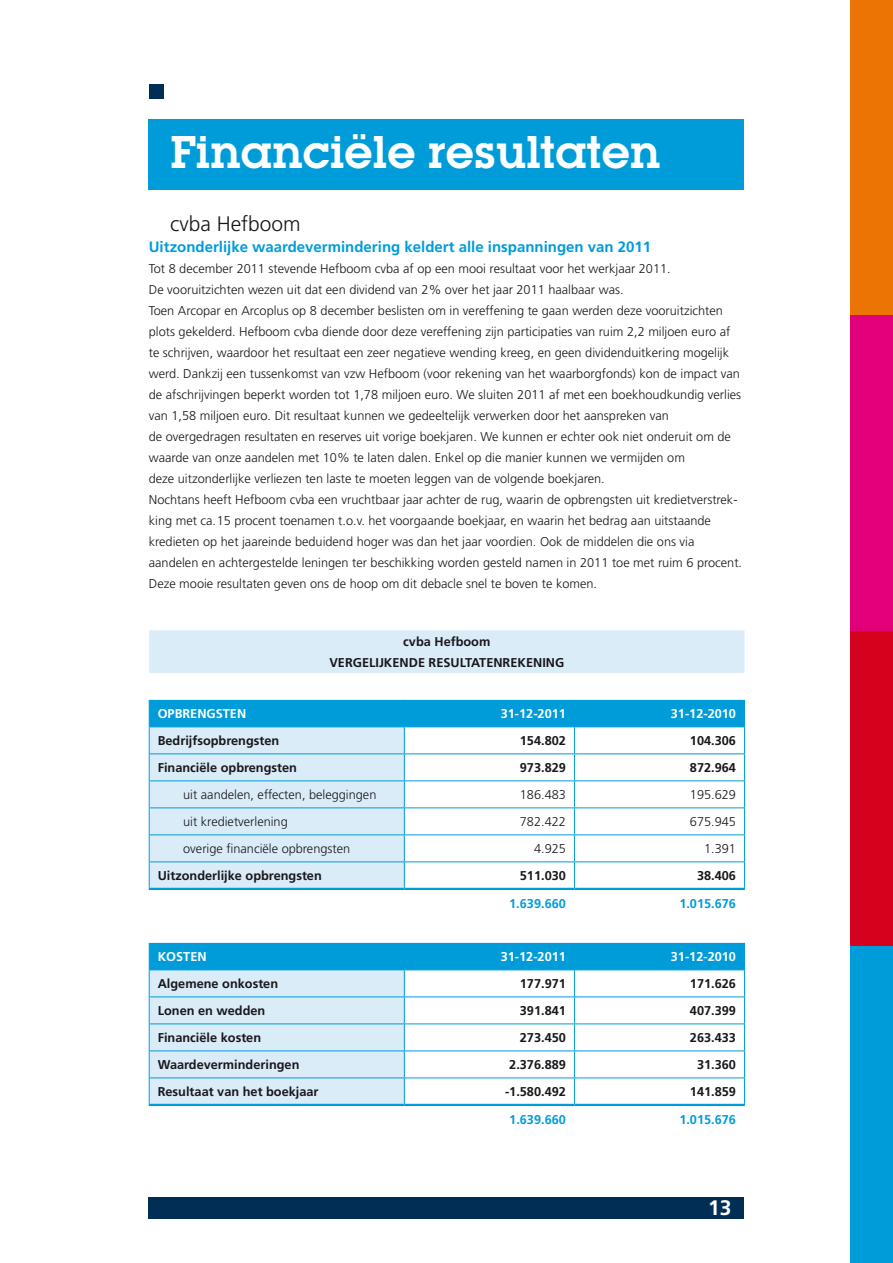
<style>
.page{position:relative;width:893px;height:1263px;background:#fff}
.page>*{position:absolute;margin:0;border:0;box-sizing:border-box;transform-origin:0 0}
.t1{font:600 45px "Lubalin Graph IT Cby BT";letter-spacing:-.01em;color:#fff}
.t2{font:300 21px "Frutiger";color:#1a171c}
.t3{font:700 21px "Frutiger";color:#fff}
.t4{font:700 15px "Frutiger";color:#009cda}
.t5{font:300 12.75px/21px "Frutiger";color:#1a171c}
.t6{font:700 12.75px/21px "Frutiger";color:#1a171c;text-align:center}
.t7{font:700 12.75px "Frutiger";color:#fff}
.t8{font:700 12.75px "Frutiger";color:#009cda}
</style>
<div class="page">
<div style="left:850px;top:0;width:43px;height:315px;background:#ec7405"></div>
<div style="left:850px;top:945px;width:43px;height:318px;background:#009cda"></div>
<div style="left:850px;top:630px;width:43px;height:315px;background:#d4021d"></div>
<div style="left:850px;top:315px;width:43px;height:315px;background:#e2007a"></div>
<div style="left:149px;top:119px;width:595px;height:70px;background:#009cda"></div>
<div style="left:149px;top:84px;width:15px;height:15px;background:#002e54"></div>
<svg style="left:149px;top:630px;width:595px;height:474px;fill:#d9ecf8"></svg>
<svg style="left:149px;top:700px;width:595px;height:269px"></svg>
<hr style="left:149px;top:726px;width:255px;height:1px;background:#009cda">
<hr style="left:404px;top:726px;width:170px;height:1px;background:#009cda">
<hr style="left:574px;top:726px;width:171px;height:1px;background:#009cda">
<hr style="left:149px;top:753px;width:255px;height:1px;background:#009cda">
<hr style="left:404px;top:753px;width:170px;height:1px;background:#009cda">
<hr style="left:574px;top:753px;width:171px;height:1px;background:#009cda">
<hr style="left:149px;top:780px;width:255px;height:1px;background:#009cda">
<hr style="left:404px;top:780px;width:170px;height:1px;background:#009cda">
<hr style="left:574px;top:780px;width:171px;height:1px;background:#009cda">
<hr style="left:149px;top:807px;width:255px;height:1px;background:#009cda">
<hr style="left:404px;top:807px;width:170px;height:1px;background:#009cda">
<hr style="left:574px;top:807px;width:171px;height:1px;background:#009cda">
<hr style="left:149px;top:834px;width:255px;height:1px;background:#009cda">
<hr style="left:404px;top:834px;width:170px;height:1px;background:#009cda">
<hr style="left:574px;top:834px;width:171px;height:1px;background:#009cda">
<hr style="left:149px;top:861px;width:255px;height:1px;background:#009cda">
<svg style="left:149px;top:700px;width:1px;height:188px"></svg>
<hr style="left:404px;top:861px;width:170px;height:1px;background:#009cda">
<svg style="left:404px;top:700px;width:1px;height:188px"></svg>
<hr style="left:574px;top:861px;width:171px;height:1px;background:#009cda">
<svg style="left:574px;top:700px;width:1px;height:188px"></svg>
<svg style="left:744px;top:700px;width:1px;height:188px"></svg>
<hr style="left:149px;top:969px;width:255px;height:1px;background:#009cda">
<hr style="left:404px;top:969px;width:170px;height:1px;background:#009cda">
<hr style="left:574px;top:969px;width:171px;height:1px;background:#009cda">
<hr style="left:149px;top:996px;width:255px;height:1px;background:#009cda">
<hr style="left:404px;top:996px;width:170px;height:1px;background:#009cda">
<hr style="left:574px;top:996px;width:171px;height:1px;background:#009cda">
<hr style="left:149px;top:1023px;width:255px;height:1px;background:#009cda">
<hr style="left:404px;top:1023px;width:170px;height:1px;background:#009cda">
<hr style="left:574px;top:1023px;width:171px;height:1px;background:#009cda">
<hr style="left:149px;top:1050px;width:255px;height:1px;background:#009cda">
<hr style="left:404px;top:1050px;width:170px;height:1px;background:#009cda">
<hr style="left:574px;top:1050px;width:171px;height:1px;background:#009cda">
<hr style="left:149px;top:1077px;width:255px;height:1px;background:#009cda">
<svg style="left:149px;top:943px;width:1px;height:161px"></svg>
<hr style="left:404px;top:1077px;width:170px;height:1px;background:#009cda">
<svg style="left:404px;top:943px;width:1px;height:161px"></svg>
<hr style="left:574px;top:1077px;width:171px;height:1px;background:#009cda">
<svg style="left:574px;top:943px;width:1px;height:161px"></svg>
<svg style="left:744px;top:943px;width:1px;height:161px"></svg>
<hr style="left:149px;top:888px;width:255px;height:2px;background:#009cda">
<hr style="left:404px;top:888px;width:170px;height:2px;background:#009cda">
<hr style="left:574px;top:888px;width:171px;height:2px;background:#009cda">
<hr style="left:149px;top:1104px;width:255px;height:2px;background:#009cda">
<hr style="left:404px;top:1104px;width:170px;height:2px;background:#009cda">
<hr style="left:574px;top:1104px;width:171px;height:2px;background:#009cda">
<div style="left:149px;top:1197px;width:595px;height:21px;background:#002e54"></div>
<h1 class="t1" style="left:170px;top:124px;width:492px">Financiële resultaten</h1>
<h2 class="t2" style="left:170px;top:212px;width:132px">cvba Hefboom</h2>
<p class="t4" style="left:149px;top:238px;width:504px">Uitzonderlijke waardevermindering keldert alle inspanningen van 2011</p>
<p class="t5" style="left:149px;top:258px;width:595px">Tot 8 december 2011 stevende Hefboom cvba af op een mooi resultaat voor het werkjaar 2011.<br>De vooruitzichten wezen uit dat een dividend van 2% over het jaar 2011 haalbaar was.<br>Toen Arcopar en Arcoplus op 8 december beslisten om in vereffening te gaan werden deze vooruitzichten plots gekelderd. Hefboom cvba diende door deze vereffening zijn participaties van ruim 2,2 miljoen euro af te schrijven, waardoor het resultaat een zeer negatieve wending kreeg, en geen dividenduitkering mogelijk werd. Dankzij een tussenkomst van vzw Hefboom (voor rekening van het waarborgfonds) kon de impact van de afschrijvingen beperkt worden tot 1,78 miljoen euro. We sluiten 2011 af met een boekhoudkundig verlies van 1,58 miljoen euro. Dit resultaat kunnen we gedeeltelijk verwerken door het aanspreken van<br>de overgedragen resultaten en reserves uit vorige boekjaren. We kunnen er echter ook niet onderuit om de waarde van onze aandelen met 10% te laten dalen. Enkel op die manier kunnen we vermijden om<br>deze uitzonderlijke verliezen ten laste te moeten leggen van de volgende boekjaren.<br>Nochtans heeft Hefboom cvba een vruchtbaar jaar achter de rug, waarin de opbrengsten uit kredietverstrek&shy;king met ca.15 procent toenamen t.o.v. het voorgaande boekjaar, en waarin het bedrag aan uitstaande kredieten op het jaareinde beduidend hoger was dan het jaar voordien. Ook de middelen die ons via aandelen en achtergestelde leningen ter beschikking worden gesteld namen in 2011 toe met ruim 6 procent.<br>Deze mooie resultaten geven ons de hoop om dit debacle snel te boven te komen.</p>
<p class="t6" style="left:329px;top:631px;width:236px">cvba Hefboom<br>VERGELIJKENDE RESULTATENREKENING</p>
<p class="t7" style="left:158px;top:706px;width:90px">OPBRENGSTEN</p>
<p class="t7" style="left:501px;top:706px;width:67px">31-12-2011</p>
<p class="t7" style="left:671px;top:706px;width:67px">31-12-2010</p>
<p class="t6" style="left:158px;top:730px;width:123px">Bedrijfsopbrengsten</p>
<p class="t6" style="left:520px;top:730px;width:48px">154.802</p>
<p class="t6" style="left:690px;top:730px;width:48px">104.306</p>
<p class="t6" style="left:158px;top:757px;width:141px">Financiële opbrengsten</p>
<p class="t6" style="left:520px;top:757px;width:48px">973.829</p>
<p class="t6" style="left:690px;top:757px;width:48px">872.964</p>
<p class="t5" style="left:183px;top:784px;width:195px">uit aandelen, effecten, beleggingen</p>
<p class="t5" style="left:520px;top:784px;width:48px">186.483</p>
<p class="t5" style="left:690px;top:784px;width:48px">195.629</p>
<p class="t5" style="left:183px;top:811px;width:106px">uit kredietverlening</p>
<p class="t5" style="left:520px;top:811px;width:48px">782.422</p>
<p class="t5" style="left:690px;top:811px;width:48px">675.945</p>
<p class="t5" style="left:183px;top:838px;width:168px">overige financiële opbrengsten</p>
<p class="t5" style="left:534px;top:838px;width:33px">4.925</p>
<p class="t5" style="left:704px;top:838px;width:33px">1.391</p>
<p class="t6" style="left:158px;top:865px;width:166px">Uitzonderlijke opbrengsten</p>
<p class="t6" style="left:520px;top:865px;width:48px">511.030</p>
<p class="t6" style="left:697px;top:865px;width:40px">38.406</p>
<p class="t8" style="left:509px;top:896px;width:58px">1.639.660</p>
<p class="t8" style="left:679px;top:896px;width:58px">1.015.676</p>
<p class="t7" style="left:158px;top:949px;width:50px">KOSTEN</p>
<p class="t7" style="left:501px;top:949px;width:67px">31-12-2011</p>
<p class="t7" style="left:671px;top:949px;width:67px">31-12-2010</p>
<p class="t6" style="left:158px;top:973px;width:122px">Algemene onkosten</p>
<p class="t6" style="left:520px;top:973px;width:48px">177.971</p>
<p class="t6" style="left:690px;top:973px;width:48px">171.626</p>
<p class="t6" style="left:158px;top:1000px;width:109px">Lonen en wedden</p>
<p class="t6" style="left:520px;top:1000px;width:48px">391.841</p>
<p class="t6" style="left:690px;top:1000px;width:48px">407.399</p>
<p class="t6" style="left:158px;top:1027px;width:105px">Financiële kosten</p>
<p class="t6" style="left:520px;top:1027px;width:48px">273.450</p>
<p class="t6" style="left:690px;top:1027px;width:48px">263.433</p>
<p class="t6" style="left:158px;top:1054px;width:143px">Waardeverminderingen</p>
<p class="t6" style="left:509px;top:1054px;width:58px">2.376.889</p>
<p class="t6" style="left:697px;top:1054px;width:40px">31.360</p>
<p class="t6" style="left:158px;top:1081px;width:162px">Resultaat van het boekjaar</p>
<p class="t6" style="left:505px;top:1081px;width:62px">-1.580.492</p>
<p class="t6" style="left:690px;top:1081px;width:48px">141.859</p>
<p class="t8" style="left:509px;top:1112px;width:58px">1.639.660</p>
<p class="t8" style="left:679px;top:1112px;width:58px">1.015.676</p>
<h2 class="t3" style="left:708px;top:1195px;width:25px">13</h2>
</div>
